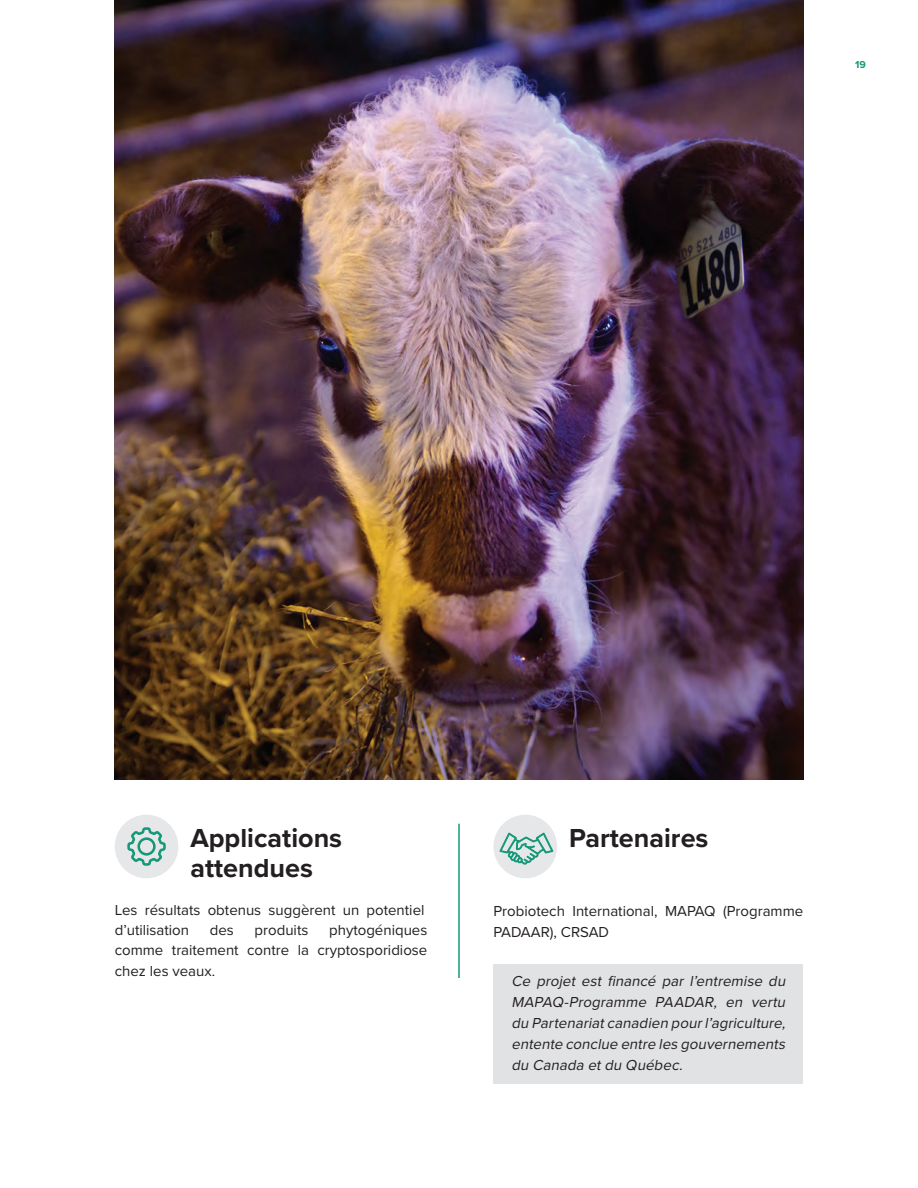
<style>
.page{position:relative;width:918px;height:1188px;background:#fff}
.page>*{position:absolute;margin:0;border:0;box-sizing:border-box;transform-origin:0 0}
.t1{font:700 27px/30px "Proxima Nova";color:#231f20}
.t2{font:15px/20.2px "Proxima Nova";color:#231f20}
.t3{font:italic 15px/21px "Proxima Nova";color:#231f20;text-align:justify}
.t4{font:700 10.5px "Proxima Nova";color:#159979}
</style>
<div class="page">
<div style="left:494px;top:964px;width:309px;height:120px;background:#e1e2e4"></div>
<img style="left:115px;top:0;width:688px;height:780px">
<hr style="left:458px;top:824px;width:2px;height:154px;background:#159979">
<div style="left:494px;top:815px;width:63px;height:63px;background:#e6e7e9;border-radius:50%"></div>
<svg style="left:499px;top:820px;width:55px;height:45px"></svg>
<div style="left:115px;top:815px;width:63px;height:63px;background:#e6e7e9;border-radius:50%"></div>
<svg style="left:127px;top:827px;width:39px;height:39px"></svg>
<p class="t4" style="left:855px;top:57px;width:12px">19</p>
<h1 class="t1" style="left:190px;top:822px;width:153px">Applications attendues</h1>
<p class="t2" style="left:115px;top:899px;width:311px">Les résultats obtenus suggèrent un potentiel d’utilisation</p>
<p class="t2" style="left:115px;top:919px;width:314px;text-align:justify;text-indent:214px">phytogéniques comme traitement contre la cryptosporidiose chez les veaux.</p>
<p class="t2" style="left:210px;top:919px;width:26px">des</p>
<p class="t2" style="left:255px;top:919px;width:55px">produits</p>
<h1 class="t1" style="left:569px;top:822px;width:141px">Partenaires</h1>
<p class="t2" style="left:494px;top:899px;width:311px;line-height:21px">Probiotech International, MAPAQ (Programme<br>PADAAR), CRSAD</p>
<p class="t3" style="left:512px;top:970px;width:279px">Ce projet est financé par l’entremise du MAPAQ-Programme PAADAR, en vertu du Partenariatcanadien pourl’agriculture, entente conclue entre les gouvernements du Canada etdu Québec.</p>
</div>
